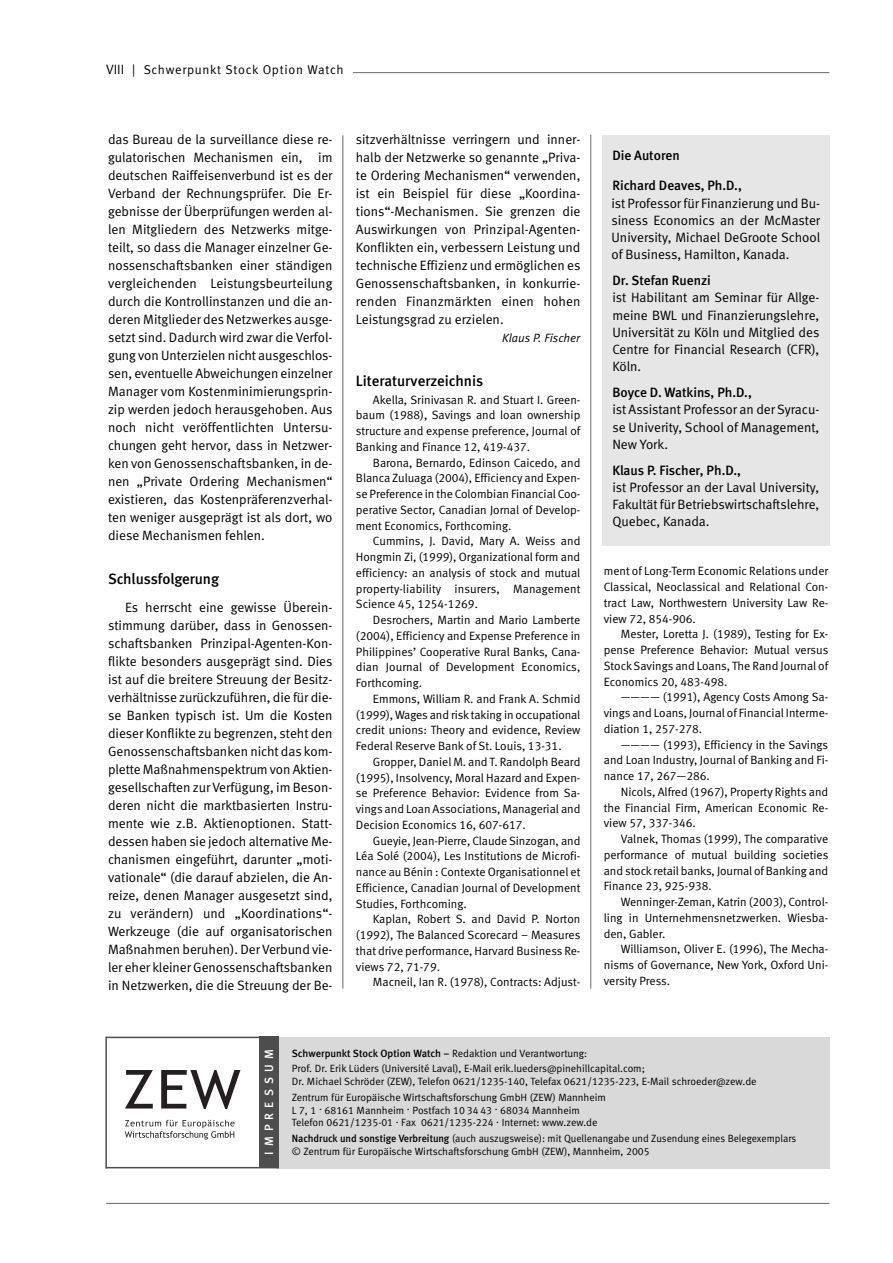
<style>
.page{position:relative;width:893px;height:1263px;background:#fff}
.page>*{position:absolute;margin:0;border:0;box-sizing:border-box;transform-origin:0 0}
.t1{font:15px "Meta Medium LF";letter-spacing:-.005em;color:#000}
.t2{font:13.5px/18px "Meta Normal LF";color:#000;text-align:justify}
.t3{font:13.5px "Meta Medium LF";color:#000}
.t4{font:12.75px "Meta Normal LF";letter-spacing:.055em;color:#000}
.t5{font:12px/15.8px "Meta Normal LF";color:#000;text-align:justify}
.t6{font:italic 12px "Meta Normal LF";color:#000}
.t7{font:12px "Meta Medium LF";letter-spacing:.45em;color:#fff}
.t8{font:10.5px/12.8px "Meta Normal LF";color:#000}
.t9{font:10.5px "Meta Medium LF";color:#000}
.s1{font-size:13.5px}
.s2{font-family:"Meta Normal LF"}
.s3{font-family:"Meta Medium LF"}
</style>
<div class="page">
<hr style="left:353px;top:72px;width:476px;height:1px;background:#666">
<hr style="left:106px;top:1203px;width:723px;height:1px;background:#666">
<div style="left:602px;top:135px;width:227px;height:411px;background:#e6e6e6"></div>
<hr style="left:590px;top:135px;width:1px;height:854px;background:#666">
<hr style="left:342px;top:135px;width:1px;height:854px;background:#666">
<div style="left:276px;top:1037px;width:553px;height:132px;background:#d9d9d9"></div>
<svg style="left:125px;top:1070px;width:28px;height:39px"></svg>
<svg style="left:161px;top:1070px;width:79px;height:39px"></svg>
<svg style="left:125px;top:1120px;width:109px;height:20px"></svg>
<div style="left:260px;top:1037px;width:19px;height:130px;background:#4d4d4d"></div>
<hr style="left:106px;top:1167px;width:173px;height:1px;background:#4d4d4d">
<hr style="left:106px;top:1037px;width:173px;height:1px;background:#4d4d4d">
<hr style="left:105px;top:1037px;width:2px;height:132px;background:#4d4d4d">
<p class="t4" style="left:106px;top:65px;width:239px"><span class="s1">VIII</span> | Schwerpunkt Stock Option Watch</p>
<p class="t2" style="left:108px;top:131px;width:226px">das Bureau de la surveillance diese re&shy;gulatorischen Mechanismen ein, im deutschen Raiffeisenverbund ist es der Verband der Rechnungsprüfer. Die Er&shy;gebnisse der Überprüfungen werden al&shy;len Mitgliedern des Netzwerks mitge&shy;teilt, so dass die Manager einzelner Ge&shy;nossenschaftsbanken einer ständigen vergleichenden Leistungsbeurteilung durch die Kontrollinstanzen und die an&shy;deren Mitglieder des Netzwerkes ausge&shy;setzt sind. Dadurch wird zwar die Verfol&shy;gung von Unterzielen nicht ausgeschlos&shy;sen, eventuelle Abweichungen einzelner Manager vom Kostenminimierungsprin&shy;zip werden jedoch herausgehoben. Aus noch nicht veröffentlichten Untersu&shy;chungen geht hervor, dass in Netzwer&shy;ken von Genossenschaftsbanken, in de&shy;nen „Private Ordering Mechanismen“ existieren, das Kostenpräferenzverhal&shy;ten weniger ausgeprägt ist als dort, wo diese Mechanismen fehlen.</p>
<p class="t1" style="left:108px;top:573px;width:113px">Schlussfolgerung</p>
<p class="t2" style="left:108px;top:599px;width:226px;text-indent:17px">Es herrscht eine gewisse Überein&shy;stimmung darüber, dass in Genossen&shy;schaftsbanken Prinzipal-Agenten-Kon&shy;flikte besonders ausgeprägt sind. Dies ist auf die breitere Streuung der Besitz&shy;verhältnisse zurückzuführen, die für die&shy;se Banken typisch ist. Um die Kosten dieser Konflikte zu begrenzen, steht den Genossenschaftsbanken nicht das kom&shy;plette Maßnahmenspektrum von Aktien&shy;gesellschaften zur Verfügung, im Beson&shy;deren nicht die marktbasierten Instru&shy;mente wie z.B. Aktienoptionen. Statt&shy;dessen haben sie jedoch alternative Me&shy;chanismen eingeführt, darunter „moti&shy;vationale“ (die darauf abzielen, die An&shy;reize, denen Manager ausgesetzt sind, zu verändern) und „Koordinations“- Werkzeuge (die auf organisatorischen Maßnahmen beruhen). Der Verbund vie&shy;ler eher kleiner Genossenschaftsbanken in Netzwerken, die die Streuung der Be-</p>
<p class="t2" style="left:356px;top:131px;width:226px">sitzverhältnisse verringern und inner&shy;halb der Netzwerke so genannte „Priva&shy;te Ordering Mechanismen“ verwenden, ist ein Beispiel für diese „Koordina&shy;tions“-Mechanismen. Sie grenzen die Auswirkungen von Prinzipal-Agenten-Konflikten ein, verbessern Leistung und technische Effizienz und ermöglichen es Genossenschaftsbanken, in konkurrie&shy;renden Finanzmärkten einen hohen Leistungsgrad zu erzielen.</p>
<p class="t6" style="left:502px;top:334px;width:80px">Klaus P. Fischer</p>
<p class="t1" style="left:356px;top:375px;width:129px">Literaturverzeichnis</p>
<p class="t5" style="left:356px;top:393px;width:226px;text-indent:17px">Akella, Srinivasan R. and Stuart I. Green&shy;baum (1988), Savings and loan ownership structure and expense preference, Journal of Banking and Finance 12, 419-437.</p>
<p class="t5" style="left:356px;top:456px;width:226px;text-indent:17px">Barona, Bernardo, Edinson Caicedo, and Blanca Zuluaga (2004), Efficiency and Expen&shy;se Preference in the Colombian Financial Coo&shy;perative Sector, Canadian Jornal of Develop&shy;ment Economics, Forthcoming.</p>
<p class="t5" style="left:356px;top:534px;width:226px;text-indent:17px">Cummins, J. David, Mary A. Weiss and Hongmin Zi, (1999), Organizational form and efficiency: an analysis of stock and mutual property-liability insurers, Management Science 45, 1254-1269.</p>
<p class="t5" style="left:356px;top:613px;width:226px;text-indent:17px">Desrochers, Martin and Mario Lamberte (2004), Efficiency and Expense Preference in Philippines’ Cooperative Rural Banks, Cana&shy;dian Journal of Development Economics, Forthcoming.</p>
<p class="t5" style="left:356px;top:692px;width:226px;text-indent:17px">Emmons, William R. and Frank A. Schmid (1999), Wages and risk taking in occupational credit unions: Theory and evidence, Review Federal Reserve Bank of St. Louis, 13-31.</p>
<p class="t5" style="left:356px;top:755px;width:226px;text-indent:17px">Gropper, Daniel M. and T. Randolph Beard (1995), Insolvency, Moral Hazard and Expen&shy;se Preference Behavior: Evidence from Sa&shy;vings and Loan Associations, Managerial and Decision Economics 16, 607-617.</p>
<p class="t5" style="left:356px;top:834px;width:226px;text-indent:17px">Gueyie, Jean-Pierre, Claude Sinzogan, and Léa Solé (2004), Les Institutions de Microfi&shy;nance au Bénin : Contexte Organisationnel et Efficience, Canadian Journal of Development Studies, Forthcoming.</p>
<p class="t5" style="left:356px;top:912px;width:226px;text-indent:17px">Kaplan, Robert S. and David P. Norton (1992), The Balanced Scorecard – Measures that drive performance, Harvard Business Re&shy;views 72, 71-79.</p>
<p class="t5" style="left:373px;top:975px;width:209px">Macneil, Ian R. (1978), Contracts: Adjust-</p>
<p class="t3" style="left:612px;top:150px;width:69px">Die Autoren</p>
<p class="t3" style="left:612px;top:180px;width:131px">Richard Deaves, Ph.D.,</p>
<p class="t2" style="left:611px;top:195px;width:210px;line-height:17.2px">ist Professor für Finanzierung und Bu&shy;siness Economics an der McMaster University, Michael DeGroote School of Business, Hamilton, Kanada.</p>
<p class="t3" style="left:612px;top:275px;width:100px">Dr. Stefan Ruenzi</p>
<p class="t2" style="left:612px;top:290px;width:208px;line-height:17.2px">ist Habilitant am Seminar für Allge&shy;meine BWL und Finanzierungslehre, Universität zu Köln und Mitglied des Centre for Financial Research (CFR), Köln.</p>
<p class="t3" style="left:612px;top:387px;width:141px">Boyce D. Watkins, Ph.D.,</p>
<p class="t2" style="left:612px;top:402px;width:208px;line-height:17.2px">ist Assistant Professor an der Syracu&shy;se Univerity, School of Management, New York.</p>
<p class="t3" style="left:612px;top:465px;width:130px">Klaus P. Fischer, Ph.D.,</p>
<p class="t2" style="left:612px;top:480px;width:208px;line-height:17.2px">ist Professor an der Laval University, Fakultät für Betriebswirtschaftslehre, Quebec, Kanada.</p>
<p class="t5" style="left:603px;top:564px;width:226px">ment of Long-Term Economic Relations under Classical, Neoclassical and Relational Con&shy;tract Law, Northwestern University Law Re&shy;view 72, 854-906.</p>
<p class="t5" style="left:603px;top:627px;width:226px;text-indent:17px">Mester, Loretta J. (1989), Testing for Ex&shy;pense Preference Behavior: Mutual versus Stock Savings and Loans, The Rand Journal of Economics 20, 483-498.</p>
<p class="t5" style="left:603px;top:690px;width:226px;text-indent:17px">———— (1991), Agency Costs Among Sa&shy;vings and Loans, Journal of Financial Interme&shy;diation 1, 257-278.</p>
<p class="t5" style="left:603px;top:737px;width:226px;text-indent:17px">———— (1993), Efficiency in the Savings and Loan Industry, Journal of Banking and Fi&shy;nance 17, 267—286.</p>
<p class="t5" style="left:603px;top:785px;width:226px;text-indent:17px">Nicols, Alfred (1967), Property Rights and the Financial Firm, American Economic Re&shy;view 57, 337-346.</p>
<p class="t5" style="left:603px;top:832px;width:226px;text-indent:17px">Valnek, Thomas (1999), The comparative performance of mutual building societies and stock retail banks, Journal of Banking and Finance 23, 925-938.</p>
<p class="t5" style="left:603px;top:895px;width:226px;text-indent:17px">Wenninger-Zeman, Katrin (2003), Control&shy;ling in Unternehmensnetzwerken. Wiesba&shy;den, Gabler.</p>
<p class="t5" style="left:603px;top:942px;width:226px;text-indent:17px">Williamson, Oliver E. (1996), The Mecha&shy;nisms of Governance, New York, Oxford Uni&shy;versity Press.</p>
<p class="t7" style="left:264px;top:1155px;width:107px;rotate:-90deg">IMPRESSUM</p>
<p class="t9" style="left:292px;top:1049px;width:297px">Schwerpunkt Stock Option Watch – <span class="s2">Redaktion und Verantwortung:</span></p>
<p class="t8" style="left:292px;top:1063px;width:466px">Prof. Dr. Erik Lüders (Université Laval), E-Mail erik.lueders@pinehillcapital.com;<br>Dr. Michael Schröder (ZEW), Telefon 0621/1235-140, Telefax 0621/1235-223, E-Mail schroeder@zew.de</p>
<p class="t8" style="left:292px;top:1092px;width:315px">Zentrum für Europäische Wirtschaftsforschung GmbH (ZEW) Mannheim<br>L 7, 1 . 68161 Mannheim . Postfach 10 34 43 . 68034 Mannheim<br>Telefon 0621/1235-01 . Fax 0621/1235-224 . Internet: www.zew.de</p>
<p class="t8" style="left:292px;top:1133px;width:506px"><span class="s3">Nachdruck und sonstige Verbreitung</span> (auch auszugsweise): mit Quellenangabe und Zusendung eines Belegexemplars</p>
<p class="t8" style="left:292px;top:1146px;width:359px">© Zentrum für Europäische Wirtschaftsforschung GmbH (ZEW), Mannheim, 2005</p>
</div>
